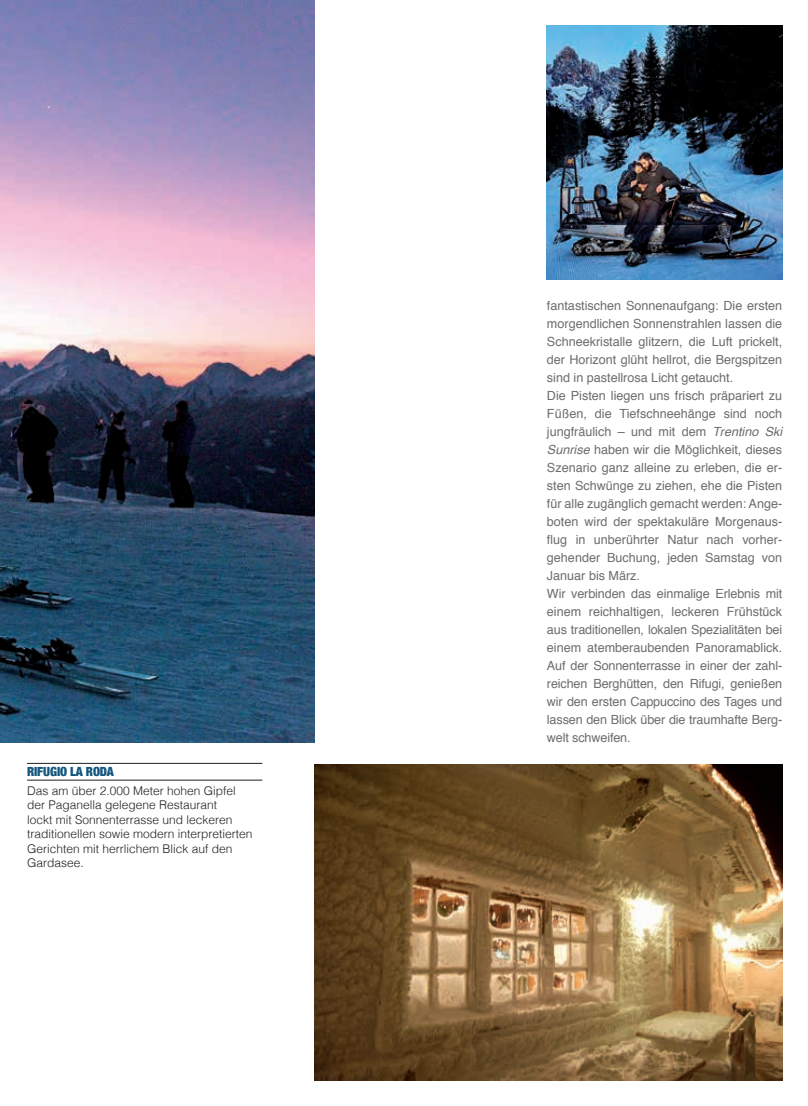
<style>
.page{position:relative;width:808px;height:1106px;background:#fff}
.page>*{position:absolute;margin:0;border:0;box-sizing:border-box;transform-origin:0 0}
.t1{font:12.6px/18px "Helvetica";color:#6c6d70}
.t2{font:900 condensed 12.6px "Helvetica Neue";letter-spacing:-.01em;color:#13567e}
.t3{font:300 12px/14.4px "Helvetica";color:#231f20}
.s1{font-style:italic}
</style>
<div class="page">
<img style="left:0;top:0;width:315px;height:742px">
<img style="left:547px;top:26px;width:235px;height:253px">
<hr style="left:27px;top:763px;width:235px;height:1px;background:#231f20">
<hr style="left:27px;top:780px;width:235px;height:1px;background:#231f20">
<img style="left:315px;top:764px;width:467px;height:316px">
<p class="t2" style="left:27px;top:761px;width:88px">RIFUGIO LA RODA</p>
<p class="t3" style="left:27px;top:782px;width:227px">Das am über 2.000 Meter hohen Gipfel der Paganella gelegene Restaurant<br>lockt mit Sonnenterrasse und leckeren traditionellen sowie modern interpretierten Gerichten mit herrlichem Blick auf den Gardasee.</p>
<p class="t1" style="left:547px;top:297px;width:237px">fantastischen Sonnenaufgang: Die ersten morgendlichen Sonnenstrahlen lassen die Schneekristalle glitzern, die Luft prickelt, der Horizont glüht hellrot, die Bergspitzen sind in pastellrosa Licht getaucht.<br>Die Pisten liegen uns frisch präpariert zu Füßen, die Tiefschneehänge sind noch jungfräulich – und mit dem <span class="s1">Trentino Ski Sunrise</span> haben wir die Möglichkeit, dieses Szenario ganz alleine zu erleben, die er&shy;sten Schwünge zu ziehen, ehe die Pisten für alle zugänglich gemacht werden: Ange&shy;boten wird der spektakuläre Morgenaus&shy;flug in unberührter Natur nach vorher&shy;gehender Buchung, jeden Samstag von Januar bis März.<br>Wir verbinden das einmalige Erlebnis mit einem reichhaltigen, leckeren Frühstück aus traditionellen, lokalen Spezialitäten bei einem atemberaubenden Panoramablick.<br>Auf der Sonnenterrasse in einer der zahl&shy;reichen Berghütten, den Rifugi, genießen wir den ersten Cappuccino des Tages und lassen den Blick über die traumhafte Berg&shy;welt schweifen.</p>
</div>
